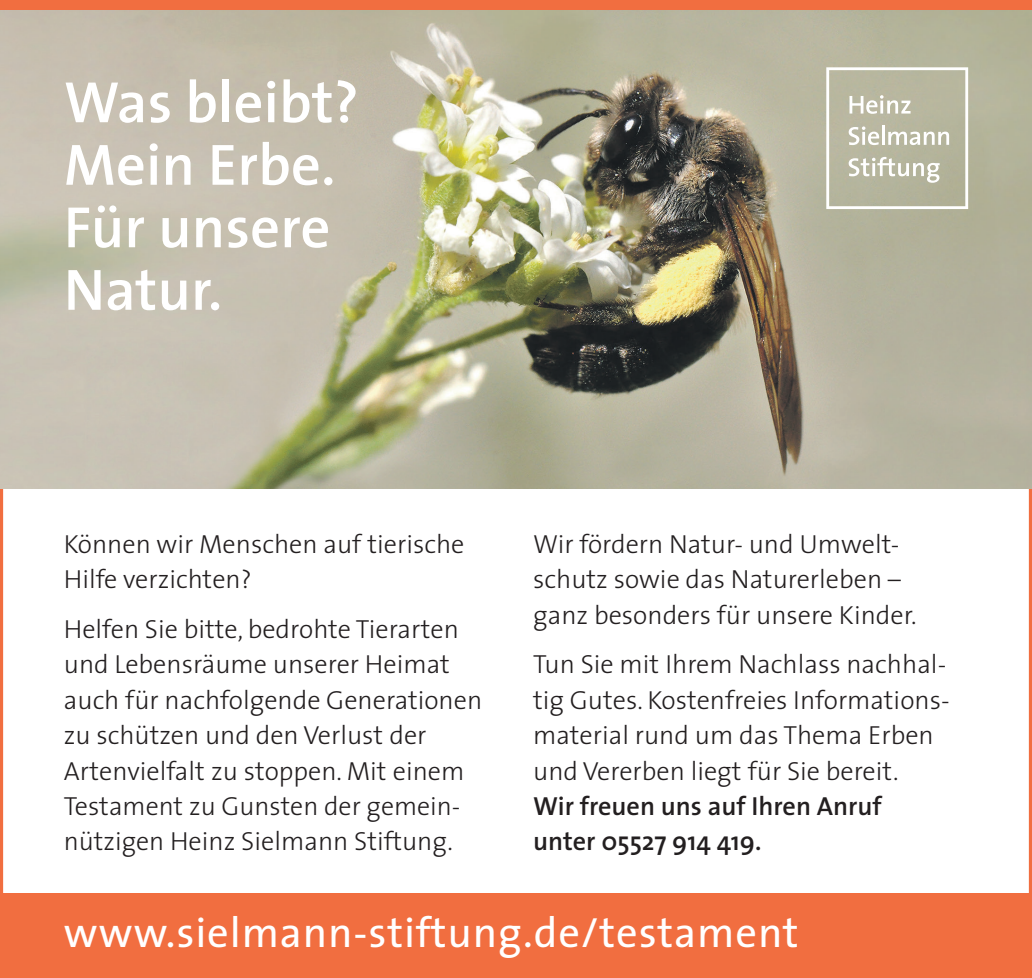
<style>
.page{position:relative;width:1032px;height:978px;background:#fff}
.page>*{position:absolute;margin:0;border:0;box-sizing:border-box;transform-origin:0 0}
.t1{font:600 58.75px/62.5px "The Sans";color:#fff}
.t2{font:42.5px "The Sans";letter-spacing:.02em;color:#fff}
.t3{font:300 26.25px/35.5px "The Sans";color:#231f20}
.t4{font:600 26.25px/35.5px "The Sans";color:#231f20}
</style>
<div class="page">
<div style="left:0;top:0;width:1031px;height:11px;background:#f16e40"></div>
<img style="left:0;top:11px;width:1031px;height:478px">
<svg style="left:826px;top:67px;width:141px;height:142px;background:#c1c0ac"></svg>
<div style="left:0;top:894px;width:1031px;height:84px;background:#f16e40"></div>
<h1 class="t1" style="left:64px;top:72px;width:296px">Was bleibt?<br>Mein Erbe.<br>Für unsere<br>Natur.</h1>
<p class="t3" style="left:64px;top:526px;width:402px">Können wir Menschen auf tierische<br>Hilfe verzichten?</p>
<p class="t3" style="left:64px;top:611px;width:420px">Helfen Sie bitte, bedrohte Tierarten und Lebensräume unserer Heimat auch für nachfolgende Generationen zu schützen und den Verlust der Artenvielfalt zu stoppen. Mit einem Testament zu Gunsten der gemein&shy;nützigen Heinz Sielmann Stiftung.</p>
<p class="t3" style="left:533px;top:526px;width:385px">Wir fördern Natur- und Umwelt&shy;schutz sowie das Naturerleben – ganz besonders für unsere Kinder.</p>
<p class="t3" style="left:533px;top:647px;width:415px">Tun Sie mit Ihrem Nachlass nachhal&shy;tig Gutes. Kostenfreies Informations&shy;material rund um das Thema Erben und Vererben liegt für Sie bereit.</p>
<p class="t4" style="left:533px;top:789px;width:350px">Wir freuen uns auf Ihren Anruf unter 05527 914 419.</p>
<h2 class="t2" style="left:64px;top:905px;width:736px">www.sielmann-stiftung.de/testament</h2>
</div>
